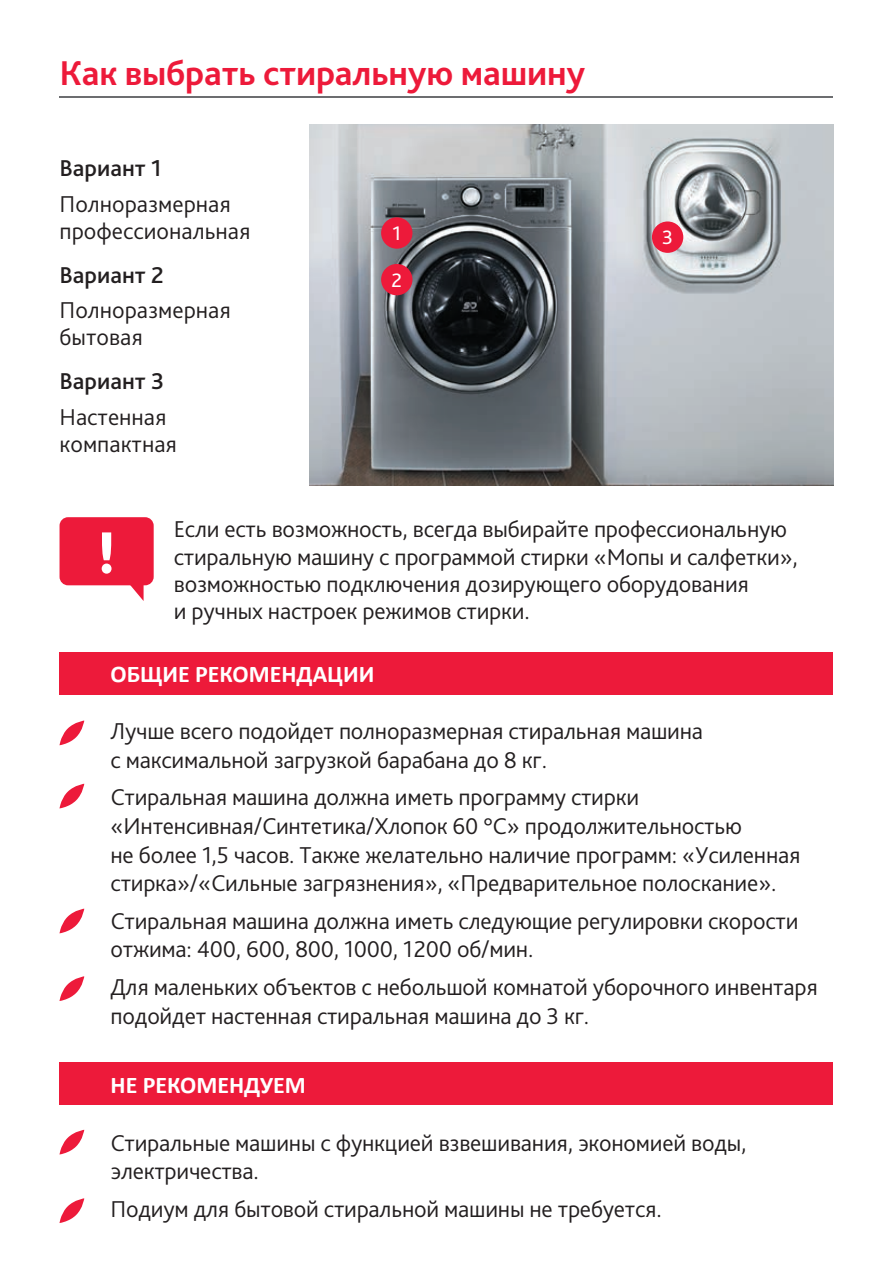
<style>
.page{position:relative;width:893px;height:1276px;background:#fff}
.page>*{position:absolute;margin:0;border:0;box-sizing:border-box;transform-origin:0 0}
.t1{font:800 61.5px "Bliss Pro";color:#fff}
.t2{font:700 36px "Bliss Pro";letter-spacing:-.005em;color:#ed1a3a}
.t3{font:300 24px/28.8px "Bliss Pro";letter-spacing:-.01em;color:#231f20}
.t4{font:700 24px "Calibri";color:#fff}
.t5{font:500 24px "Bliss Pro";color:#231f20}
.t6{font:20.4px "Bliss Pro";color:#fff}
</style>
<div class="page">
<hr style="left:60px;top:97px;width:773px;height:1px;background:#6c6d70">
<img style="left:309px;top:125px;width:524px;height:361px">
<div style="left:381px;top:217px;width:31px;height:32px;background:#ed1a3a;border-radius:50%"></div>
<div style="left:652px;top:221px;width:31px;height:32px;background:#ed1a3a;border-radius:50%"></div>
<div style="left:60px;top:652px;width:773px;height:42px;background:#ed1a3a"></div>
<div style="left:60px;top:1062px;width:773px;height:43px;background:#ed1a3a"></div>
<svg style="left:59px;top:720px;width:25px;height:25px"></svg>
<svg style="left:59px;top:783px;width:25px;height:25px"></svg>
<svg style="left:59px;top:908px;width:25px;height:25px"></svg>
<svg style="left:59px;top:976px;width:25px;height:25px"></svg>
<div style="left:381px;top:264px;width:31px;height:31px;background:#ed1a3a;border-radius:50%"></div>
<div style="left:60px;top:517px;width:94px;height:68px;background:#ed1a3a;border-radius:9px"></div>
<svg style="left:119px;top:585px;width:25px;height:16px"></svg>
<svg style="left:59px;top:1129px;width:25px;height:25px"></svg>
<svg style="left:59px;top:1198px;width:25px;height:25px"></svg>
<h2 class="t2" style="left:60px;top:51px;width:527px">Как выбрать стиральную машину</h2>
<p class="t5" style="left:60px;top:153px;width:104px">Вариант 1</p>
<p class="t3" style="left:60px;top:189px;width:193px;line-height:27px">Полноразмерная профессиональная</p>
<p class="t5" style="left:60px;top:260px;width:106px">Вариант 2</p>
<p class="t3" style="left:60px;top:296px;width:173px;line-height:27px">Полноразмерная бытовая</p>
<p class="t5" style="left:60px;top:366px;width:106px">Вариант 3</p>
<p class="t3" style="left:60px;top:402px;width:119px;line-height:27px">Настенная компактная</p>
<p class="t6" style="left:392px;top:221px;width:10px">1</p>
<p class="t6" style="left:662px;top:225px;width:12px">3</p>
<p class="t6" style="left:392px;top:267px;width:12px">2</p>
<h1 class="t1" style="left:98px;top:514px;width:18px">!</h1>
<p class="t3" style="left:174px;top:515px;width:626px;line-height:27px">Если есть возможность, всегда выбирайте профессиональную стиральную машину с программой стирки «Мопы и салфетки», возможностью подключения дозирующего оборудования<br>и ручных настроек режимов стирки.</p>
<p class="t4" style="left:111px;top:657px;width:265px">ОБЩИЕ РЕКОМЕНДАЦИИ</p>
<p class="t3" style="left:111px;top:716px;width:594px">Лучше всего подойдет полноразмерная стиральная машина с максимальной загрузкой барабана до 8 кг.</p>
<p class="t3" style="left:111px;top:782px;width:691px">Стиральная машина должна иметь программу стирки «Интенсивная/Синтетика/Хлопок 60 °С» продолжительностью<br>не более 1,5 часов. Также желательно наличие программ: «Усиленная стирка»/«Сильные загрязнения», «Предварительное полоскание».</p>
<p class="t3" style="left:111px;top:905px;width:689px">Стиральная машина должна иметь следующие регулировки скорости отжима: 400, 600, 800, 1000, 1200 об/мин.</p>
<p class="t3" style="left:111px;top:971px;width:709px">Для маленьких объектов с небольшой комнатой уборочного инвентаря подойдет настенная стиральная машина до 3 кг.</p>
<p class="t4" style="left:111px;top:1068px;width:197px">НЕ РЕКОМЕНДУЕМ</p>
<p class="t3" style="left:111px;top:1127px;width:637px">Стиральные машины с функцией взвешивания, экономией воды, электричества.</p>
<p class="t3" style="left:111px;top:1193px;width:553px">Подиум для бытовой стиральной машины не требуется.</p>
</div>
